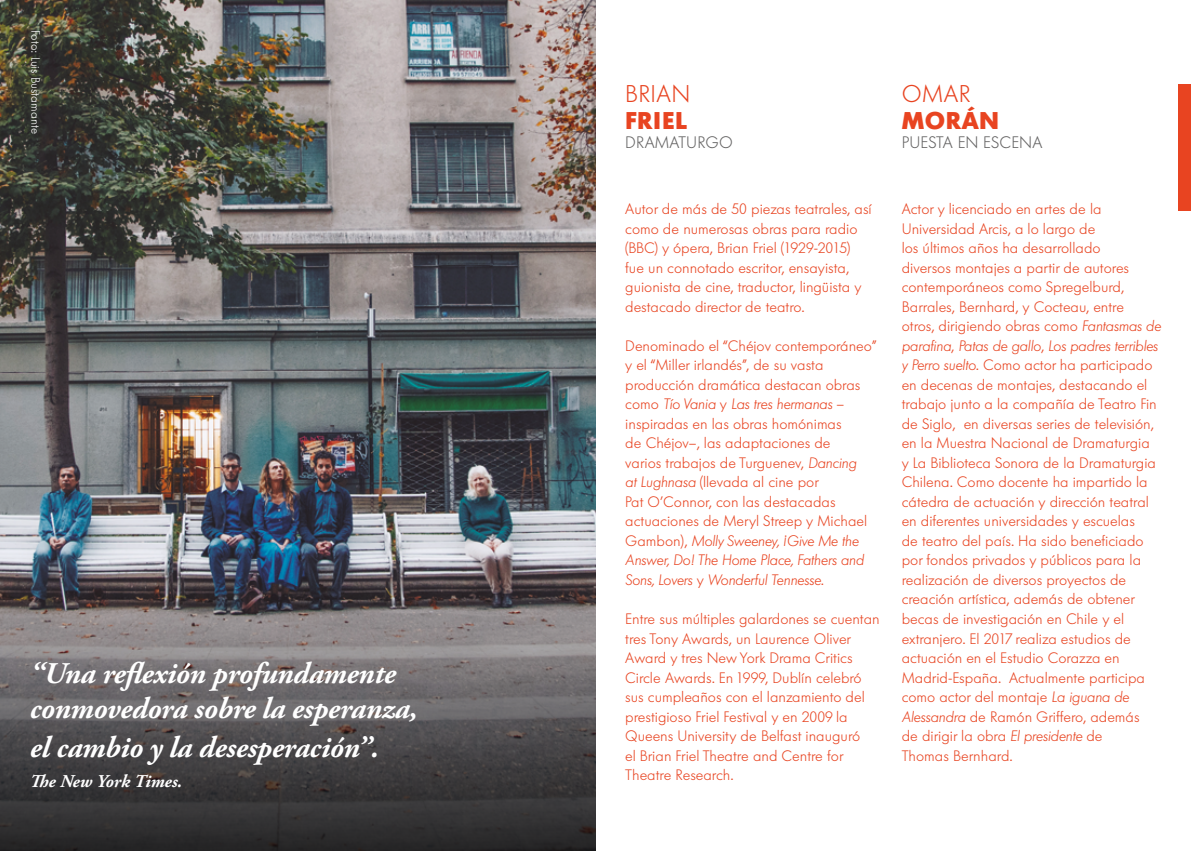
<style>
.page{position:relative;width:1191px;height:851px;background:#fff}
.page>*{position:absolute;margin:0;border:0;box-sizing:border-box;transform-origin:0 0}
.t1{font:italic 700 30px/34.5px "Adobe Garamond Pro";letter-spacing:-.01em;color:#fff}
.t2{font:700 24px "Futura Serie BQ";letter-spacing:.02em;color:#e84421}
.t3{font:300 24px "Futura Serie BQ";letter-spacing:.02em;color:#e84421}
.t4{font:italic 700 18px "Adobe Garamond Pro";color:#fff}
.t5{font:300 16.5px "Futura Serie BQ";letter-spacing:.01em;color:#646363}
.t6{font:300 15px/19.5px "Futura Serie BQ";color:#e84421}
.t7{font:300 12px "Futura Serie BQ";color:#fff}
.s1{font-style:italic}
</style>
<div class="page">
<div style="left:1179px;top:84px;width:12px;height:126px;background:#e84421"></div>
<img style="left:0;top:0;width:595px;height:444px">
<img style="left:0;top:444px;width:595px;height:406px">
<p class="t7" style="left:43px;top:30px;width:105px;rotate:90deg">Foto: Luis Bustamante</p>
<h1 class="t1" style="left:30px;top:657px;width:389px">“Una reflexión profundamente conmovedora sobre la esperanza,</h1>
<h1 class="t1" style="left:30px;top:730px;width:351px">el cambio y la desesperación”.</h1>
<p class="t4" style="left:30px;top:770px;width:154px">The New York Times.</p>
<h2 class="t3" style="left:625px;top:80px;width:67px">BRIAN</h2>
<h2 class="t2" style="left:625px;top:106px;width:63px">FRIEL</h2>
<p class="t5" style="left:625px;top:133px;width:109px">DRAMATURGO</p>
<p class="t6" style="left:625px;top:199px;width:248px">Autor de más de 50 piezas teatrales, así como de numerosas obras para radio (BBC) y ópera, Brian Friel (1929-2015) fue un connotado escritor, ensayista, guionista de cine, traductor, lingüista y destacado director de teatro.</p>
<p class="t6" style="left:625px;top:336px;width:253px">Denominado el “Chéjov contemporáneo” y el “Miller irlandés”, de su vasta producción dramática destacan obras como <span class="s1">Tío Vania</span> y <span class="s1">Las tres hermanas</span> – inspiradas en las obras homónimas<br>de Chéjov–, las adaptaciones de<br>varios trabajos de Turguenev, <span class="s1">Dancing<br>at Lughnasa</span> (llevada al cine por<br>Pat O’Connor, con las destacadas actuaciones de Meryl Streep y Michael Gambon), <span class="s1">Molly Sweeney, ¡Give Me the Answer, Do! The Home Place, Fathers and Sons, Lovers</span> y <span class="s1">Wonderful Tennesse</span>.</p>
<p class="t6" style="left:625px;top:609px;width:256px">Entre sus múltiples galardones se cuentan tres Tony Awards, un Laurence Oliver Award y tres New York Drama Critics Circle Awards. En 1999, Dublín celebró sus cumpleaños con el lanzamiento del prestigioso Friel Festival y en 2009 la Queens University de Belfast inauguró<br>el Brian Friel Theatre and Centre for Theatre Research.</p>
<h2 class="t3" style="left:901px;top:80px;width:70px">OMAR</h2>
<h2 class="t2" style="left:901px;top:106px;width:99px">MORÁN</h2>
<p class="t5" style="left:901px;top:133px;width:142px">PUESTA EN ESCENA</p>
<p class="t6" style="left:901px;top:199px;width:261px">Actor y licenciado en artes de la Universidad Arcis, a lo largo de<br>los últimos años ha desarrollado<br>diversos montajes a partir de autores contemporáneos como Spregelburd, Barrales, Bernhard, y Cocteau, entre<br>otros, dirigiendo obras como <span class="s1">Fantasmas de parafina</span>, <span class="s1">Patas de gallo</span>, <span class="s1">Los padres terribles y Perro suelto</span>. Como actor ha participado en decenas de montajes, destacando el trabajo junto a la compañía de Teatro Fin de Siglo, en diversas series de televisión, en la Muestra Nacional de Dramaturgia<br>y La Biblioteca Sonora de la Dramaturgia Chilena. Como docente ha impartido la cátedra de actuación y dirección teatral en diferentes universidades y escuelas<br>de teatro del país. Ha sido beneficiado por fondos privados y públicos para la realización de diversos proyectos de creación artística, además de obtener becas de investigación en Chile y el extranjero. El 2017 realiza estudios de actuación en el Estudio Corazza en Madrid-España. Actualmente participa como actor del montaje <span class="s1">La iguana de Alessandra</span> de Ramón Griffero, además<br>de dirigir la obra <span class="s1">El presidente</span> de<br>Thomas Bernhard.</p>
</div>
